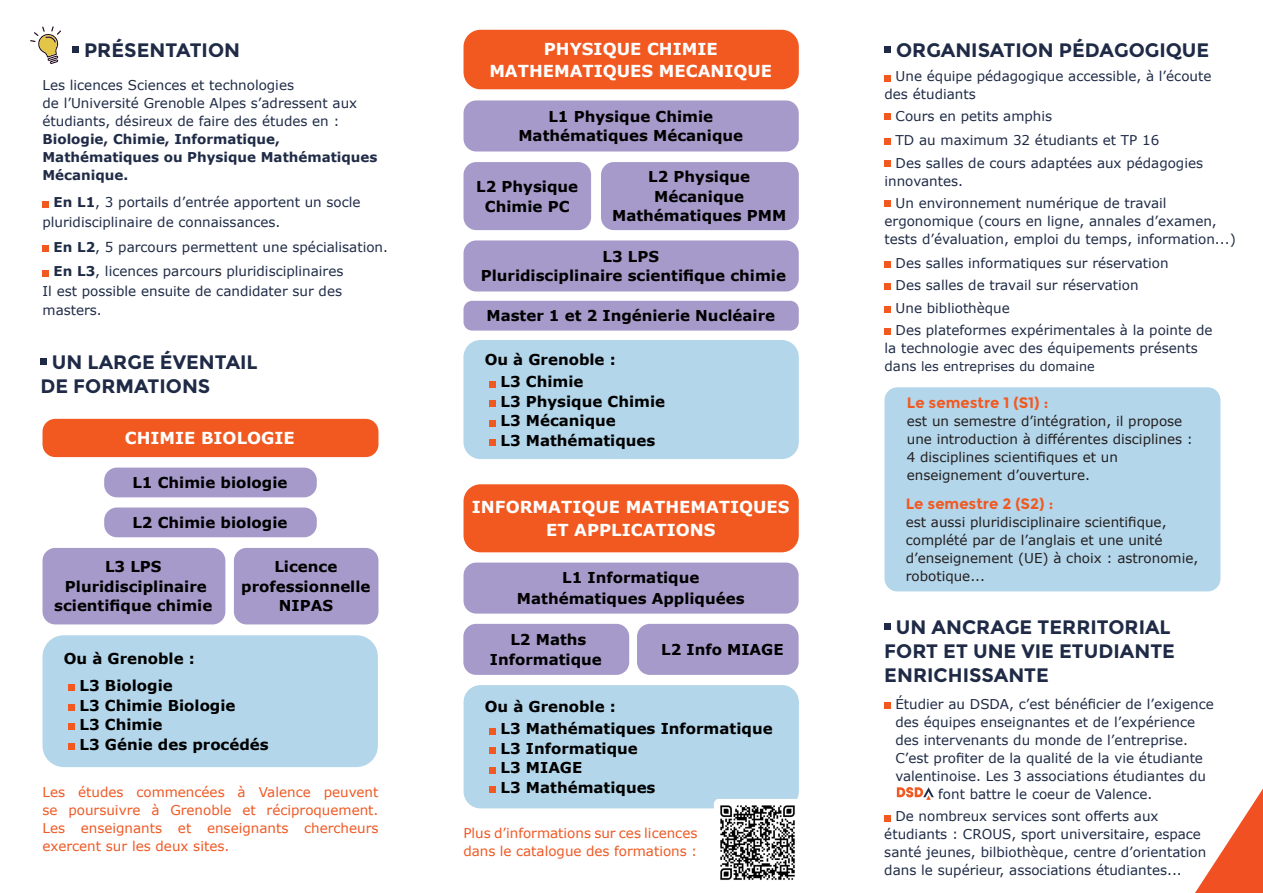
<style>
.page{position:relative;width:1263px;height:893px;background:#fff}
.page>*{position:absolute;margin:0;border:0;box-sizing:border-box;transform-origin:0 0}
.t1{font:700 19.5px/24px "Montserrat";color:#1f2b46}
.t2{font:700 16.5px/22.5px "Verdana";color:#fff;text-align:center}
.t3{font:700 15px/19.5px "Verdana";color:#000;text-align:center}
.t4{font:700 15px "Montserrat";color:#f15921}
.t5{font:13.5px/18px "Verdana";color:#1f2b46}
.t6{font:13.5px/18px "Verdana";color:#231f20}
.t7{font:13.5px/18px "Verdana";color:#ef5924;text-align:justify}
.t8{font:700 13.5px/18px "Verdana";color:#1f2b46}
.t9{font:12.75px "Verdana";color:#1f2b46}
.s1{font-size:13.5px}
.s2{font-weight:700}
.s3{color:#231f20}
</style>
<div class="page">
<div style="left:884px;top:623px;width:7px;height:6px;background:#1f2b46"></div>
<div style="left:884px;top:702px;width:7px;height:7px;background:#f15921"></div>
<div style="left:884px;top:815px;width:7px;height:6px;background:#f15921"></div>
<div style="left:884px;top:46px;width:7px;height:6px;background:#1f2b46"></div>
<svg style="left:1195px;top:789px;width:68px;height:104px"></svg>
<svg style="left:30px;top:26px;width:31px;height:38px"></svg>
<svg style="left:73px;top:47px;width:6px;height:6px"></svg>
<div style="left:43px;top:419px;width:335px;height:38px;background:#f15921;border-radius:13px"></div>
<svg style="left:43px;top:201px;width:6px;height:6px"></svg>
<div style="left:463px;top:30px;width:336px;height:59px;background:#f15921;border-radius:17px"></div>
<div style="left:104px;top:468px;width:213px;height:29px;background:#a69aca;border-radius:13px"></div>
<div style="left:43px;top:548px;width:182px;height:76px;background:#a69aca;border-radius:13px"></div>
<div style="left:104px;top:507px;width:213px;height:30px;background:#a69aca;border-radius:13px"></div>
<div style="left:463px;top:100px;width:336px;height:51px;background:#a69aca;border-radius:13px"></div>
<div style="left:463px;top:162px;width:128px;height:68px;background:#a69aca;border-radius:13px"></div>
<div style="left:463px;top:301px;width:336px;height:30px;background:#a69aca;border-radius:9px"></div>
<div style="left:463px;top:563px;width:336px;height:51px;background:#a69aca;border-radius:13px"></div>
<div style="left:601px;top:162px;width:198px;height:68px;background:#a69aca;border-radius:13px"></div>
<div style="left:463px;top:624px;width:166px;height:51px;background:#a69aca;border-radius:13px"></div>
<div style="left:637px;top:624px;width:162px;height:51px;background:#a69aca;border-radius:13px"></div>
<div style="left:234px;top:548px;width:144px;height:76px;background:#a69aca;border-radius:13px"></div>
<div style="left:43px;top:635px;width:335px;height:132px;background:#b3d6ea;border-radius:21px"></div>
<svg style="left:68px;top:685px;width:6px;height:6px"></svg>
<div style="left:68px;top:704px;width:6px;height:7px;background:#f15921"></div>
<svg style="left:68px;top:724px;width:6px;height:6px"></svg>
<div style="left:68px;top:743px;width:6px;height:7px;background:#f15921"></div>
<div style="left:40px;top:358px;width:7px;height:6px;background:#1f2b46"></div>
<div style="left:884px;top:387px;width:336px;height:204px;background:#b3d6ea;border-radius:13px"></div>
<div style="left:884px;top:75px;width:7px;height:6px;background:#f15921"></div>
<div style="left:884px;top:113px;width:7px;height:7px;background:#f15921"></div>
<div style="left:884px;top:138px;width:7px;height:6px;background:#f15921"></div>
<div style="left:884px;top:161px;width:7px;height:6px;background:#f15921"></div>
<div style="left:884px;top:201px;width:7px;height:6px;background:#f15921"></div>
<div style="left:884px;top:261px;width:7px;height:7px;background:#f15921"></div>
<div style="left:884px;top:284px;width:7px;height:6px;background:#f15921"></div>
<div style="left:884px;top:306px;width:7px;height:7px;background:#f15921"></div>
<div style="left:884px;top:328px;width:7px;height:7px;background:#f15921"></div>
<svg style="left:43px;top:246px;width:6px;height:6px"></svg>
<svg style="left:43px;top:270px;width:6px;height:6px"></svg>
<div style="left:463px;top:240px;width:336px;height:51px;background:#a69aca;border-radius:13px"></div>
<div style="left:463px;top:340px;width:336px;height:119px;background:#b3d6ea;border-radius:17px"></div>
<svg style="left:489px;top:381px;width:6px;height:6px"></svg>
<div style="left:489px;top:400px;width:6px;height:7px;background:#f15921"></div>
<svg style="left:489px;top:420px;width:6px;height:6px"></svg>
<div style="left:489px;top:439px;width:6px;height:7px;background:#f15921"></div>
<div style="left:464px;top:685px;width:335px;height:123px;background:#b3d6ea;border-radius:17px"></div>
<svg style="left:489px;top:728px;width:6px;height:6px"></svg>
<svg style="left:489px;top:748px;width:6px;height:6px"></svg>
<svg style="left:489px;top:767px;width:6px;height:6px"></svg>
<svg style="left:489px;top:787px;width:6px;height:6px"></svg>
<div style="left:463px;top:484px;width:336px;height:68px;background:#f15921;border-radius:17px"></div>
<img style="left:717px;top:802px;width:78px;height:78px">
<div style="left:714px;top:799px;width:86px;height:86px;border:2px solid #fff;border-radius:4px"></div>
<svg style="left:897px;top:787px;width:37px;height:13px"></svg>
<h1 class="t1" style="left:84px;top:39px;width:157px">PRÉSENTATION</h1>
<h1 class="t1" style="left:896px;top:38px;width:315px">ORGANISATION PÉDAGOGIQUE</h1>
<p class="t5" style="left:43px;top:76px;width:316px">Les licences Sciences et technologies<br>de l’Université Grenoble Alpes s’adressent aux étudiants, désireux de faire des études en :</p>
<p class="t8" style="left:43px;top:129px;width:336px">Biologie, Chimie, Informatique,<br>Mathématiques ou Physique Mathématiques<br>Mécanique.</p>
<p class="t2" style="left:489px;top:37px;width:284px">PHYSIQUE CHIMIE<br>MATHEMATIQUES MECANIQUE</p>
<p class="t5" style="left:884px;top:67px;width:328px;text-indent:11px">Une équipe pédagogique accessible, à l’écoute des étudiants</p>
<p class="t5" style="left:896px;top:104px;width:265px;line-height:24.5px">Cours en petits amphis<br>TD au maximum 32 étudiants et TP 16</p>
<p class="t5" style="left:884px;top:154px;width:320px;text-indent:11px">Des salles de cours adaptées aux pédagogies innovantes.</p>
<p class="t5" style="left:884px;top:194px;width:353px;text-indent:11px">Un environnement numérique de travail ergonomique (cours en ligne, annales d’examen, tests d’évaluation, emploi du temps, information...)</p>
<p class="t5" style="left:896px;top:251px;width:319px;line-height:22.4px">Des salles informatiques sur réservation<br>Des salles de travail sur réservation<br>Une bibliothèque<br>Des plateformes expérimentales à la pointe de</p>
<p class="t5" style="left:884px;top:338px;width:315px">la technologie avec des équipements présents</p>
<p class="t9" style="left:884px;top:357px;width:212px"><span class="s1">dans</span> les entreprises du domaine</p>
<p class="t3" style="left:518px;top:106px;width:226px">L1 Physique Chimie<br>Mathématiques Mécanique</p>
<p class="t3" style="left:476px;top:177px;width:103px">L2 Physique<br>Chimie PC</p>
<p class="t3" style="left:612px;top:167px;width:176px">L2 Physique<br>Mécanique<br>Mathématiques PMM</p>
<p class="t5" style="left:43px;top:193px;width:320px;line-height:19.5px;text-indent:11px"><span class="s2">En L1</span>, 3 portails d’entrée apportent un socle pluridisciplinaire de connaissances.</p>
<p class="t5" style="left:54px;top:235px;width:336px;line-height:24.3px"><span class="s2">En L2</span>, 5 parcours permettent une spécialisation.<br><span class="s2">En L3</span>, licences parcour<span class="s3">s</span> pluridisciplinaires</p>
<p class="t5" style="left:43px;top:281px;width:301px;line-height:19.5px">Il est possible ensuite de candidater sur des masters.</p>
<p class="t3" style="left:481px;top:246px;width:307px">L3 LPS<br>Pluridisciplinaire scientifique chimie</p>
<p class="t3" style="left:486px;top:306px;width:290px">Master 1 et 2 Ingénierie Nucléaire</p>
<h1 class="t1" style="left:40px;top:350px;width:219px;text-indent:12px">UN LARGE ÉVENTAIL<br>DE FORMATIONS</h1>
<p class="t3" style="left:500px;top:348px;width:117px;line-height:22.5px;text-align:left;text-indent:-16px">Ou à Grenoble :<br>L3 Chimie</p>
<p class="t3" style="left:500px;top:391px;width:166px;text-align:left">L3 Physique Chimie<br>L3 Mécanique<br>L3 Mathématiques</p>
<p class="t4" style="left:907px;top:394px;width:143px">Le semestre 1 (S1) :</p>
<p class="t6" style="left:907px;top:412px;width:288px">est un semestre d’intégration, il propose une introduction à différentes disciplines :<br>4 disciplines scientifiques et un enseignement d’ouverture.</p>
<p class="t4" style="left:906px;top:495px;width:149px">Le semestre 2 (S2) :</p>
<p class="t6" style="left:906px;top:513px;width:294px">est aussi pluridisciplinaire scientifique, complété par de l’anglais et une unité d’enseignement (UE) à choix : astronomie, robotique...</p>
<p class="t2" style="left:125px;top:427px;width:172px">CHIMIE BIOLOGIE</p>
<p class="t3" style="left:132px;top:473px;width:157px">L1 Chimie biologie</p>
<p class="t2" style="left:472px;top:496px;width:319px">INFORMATIQUE MATHEMATIQUES<br>ET APPLICATIONS</p>
<p class="t3" style="left:132px;top:513px;width:157px">L2 Chimie biologie</p>
<p class="t3" style="left:241px;top:557px;width:131px">Licence professionnelle<br>NIPAS</p>
<p class="t3" style="left:54px;top:557px;width:160px">L3 LPS<br>Pluridisciplinaire scientifique chimie</p>
<p class="t3" style="left:517px;top:567px;width:229px;line-height:21px">L1 Informatique<br>Mathématiques Appliquées</p>
<p class="t3" style="left:64px;top:645px;width:133px;line-height:27px">Ou à Grenoble :<br>L3 Biologie</p>
<p class="t3" style="left:80px;top:695px;width:191px;text-align:left">L3 Chimie Biologie<br>L3 Chimie<br>L3 Génie des procédés</p>
<p class="t7" style="left:43px;top:783px;width:337px">Les études commencées à Valence peuvent se poursuivre à Grenoble et réciproquement.<br>Les enseignants et enseignants chercheurs exercent sur les deux sites.</p>
<p class="t3" style="left:490px;top:630px;width:113px">L2 Maths<br>Informatique</p>
<p class="t3" style="left:661px;top:640px;width:124px">L2 Info MIAGE</p>
<p class="t3" style="left:501px;top:695px;width:274px;line-height:22.5px;text-align:left;text-indent:-16px">Ou à Grenoble :<br>L3 Mathématiques Informatique</p>
<p class="t3" style="left:501px;top:738px;width:156px;text-align:left">L3 Informatique<br>L3 MIAGE<br>L3 Mathématiques</p>
<p class="t7" style="left:463px;top:824px;width:236px">Plus d’informations sur ces licences dans le catalogue des formations :</p>
<h1 class="t1" style="left:884px;top:615px;width:292px;text-indent:12px">UN ANCRAGE TERRITORIAL<br>FORT ET UNE VIE ETUDIANTE<br>ENRICHISSANTE</h1>
<p class="t5" style="left:895px;top:695px;width:320px">Étudier au DSDA, c’est bénéficier de l’exigence</p>
<p class="t5" style="left:895px;top:713px;width:301px">des équipes enseignantes et de l’expérience</p>
<p class="t5" style="left:895px;top:731px;width:294px">des intervenants du monde de l’entreprise.</p>
<p class="t5" style="left:895px;top:749px;width:309px">C’est profiter de la qualité de la vie étudiante</p>
<p class="t5" style="left:895px;top:767px;width:312px">valentinoise. Les 3 associations étudiantes du</p>
<p class="t5" style="left:938px;top:785px;width:216px">font battre le coeur de Valence.</p>
<p class="t5" style="left:884px;top:807px;width:324px;text-indent:11px">De nombreux services sont offerts aux étudiants : CROUS, sport universitaire, espace santé jeunes, bilbiothèque, centre d’orientation dans le supérieur, associations étudiantes...</p>
</div>
